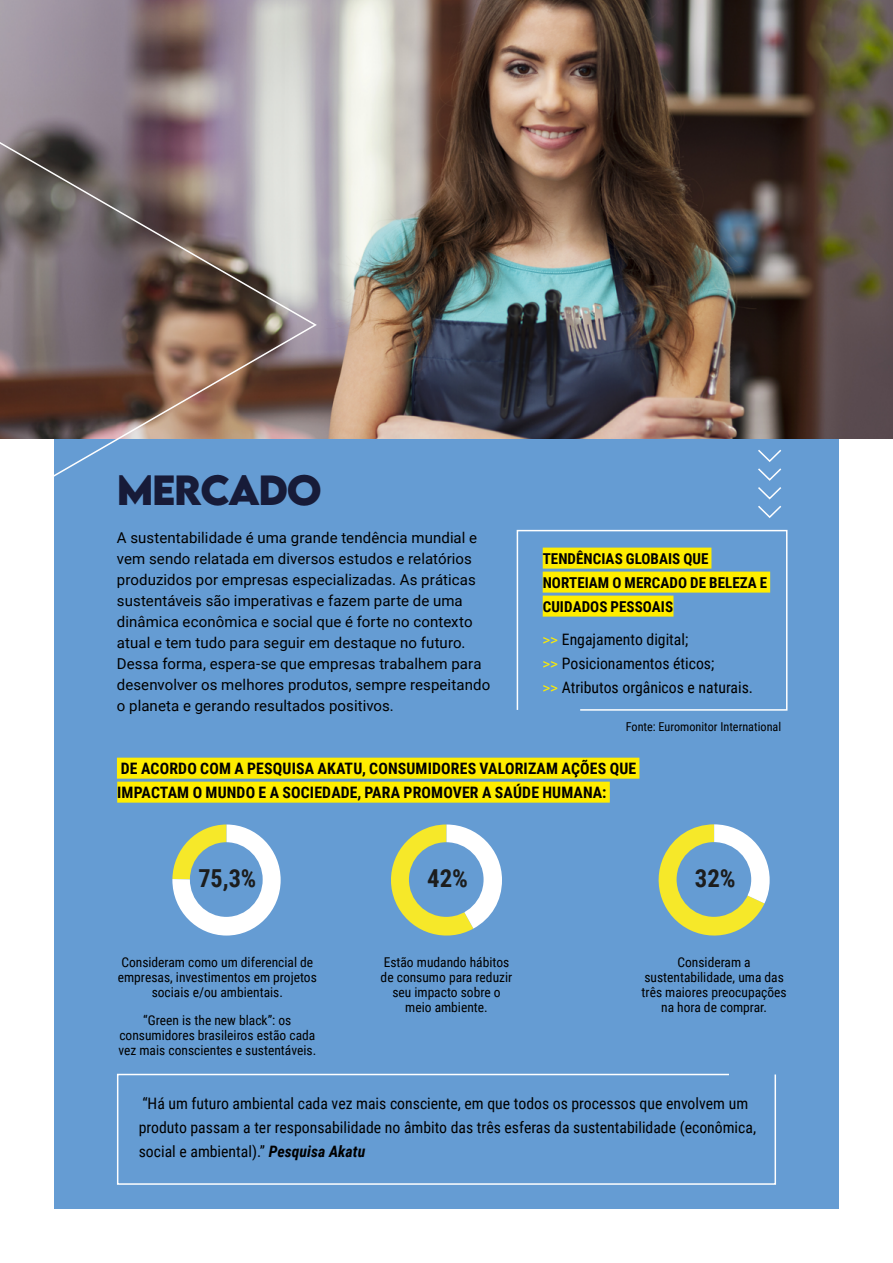
<style>
.page{position:relative;width:893px;height:1263px;background:#fff}
.page>*{position:absolute;margin:0;border:0;box-sizing:border-box;transform-origin:0 0}
.t1{font:700 37.5px "LEMONMILK";letter-spacing:-.04em;color:#171b38}
.t2{font:700 24.75px "Roboto Condensed";color:#1c1d1d}
.t3{font:15.75px/24px "Roboto Condensed";color:#000}
.t4{font:700 15.75px/24px "Roboto Condensed";letter-spacing:.01em;color:#000}
.t5{font:15px/21px "Roboto";letter-spacing:.005em;color:#000}
.t6{font:700 15px/24px "Roboto Condensed";letter-spacing:.005em;color:#000}
.t7{font:13.5px/15px "Roboto Condensed";color:#000;text-align:center}
.t8{font:12.15px "Roboto Condensed";color:#000}
.s1{font-family:"Roboto";font-size:15px;color:#ffed00}
.s2{font-weight:700;font-style:italic}
</style>
<div class="page">
<div style="left:54px;top:438px;width:785px;height:771px;background:#659cd3"></div>
<img style="left:317px;top:0;width:576px;height:438px">
<img style="left:0;top:0;width:317px;height:477px">
<div style="left:117px;top:758px;width:522px;height:21px;background:#ffed00"></div>
<div style="left:117px;top:782px;width:493px;height:21px;background:#ffed00"></div>
<svg style="left:516px;top:529px;width:272px;height:182px"></svg>
<div style="left:543px;top:548px;width:168px;height:21px;background:#ffed00"></div>
<div style="left:543px;top:572px;width:227px;height:21px;background:#ffed00"></div>
<div style="left:543px;top:596px;width:130px;height:21px;background:#ffed00"></div>
<svg style="left:117px;top:1073px;width:659px;height:112px"></svg>
<svg style="left:172px;top:824px;width:109px;height:111px"></svg>
<div style="left:190px;top:842px;width:73px;height:75px;background:#659cd3;border-radius:50%"></div>
<svg style="left:391px;top:824px;width:111px;height:112px"></svg>
<div style="left:409px;top:842px;width:75px;height:75px;background:#659cd3;border-radius:50%"></div>
<svg style="left:658px;top:824px;width:112px;height:112px"></svg>
<div style="left:677px;top:842px;width:74px;height:75px;background:#659cd3;border-radius:50%"></div>
<svg style="left:758px;top:449px;width:24px;height:69px"></svg>
<h1 class="t1" style="left:117px;top:464px;width:206px">MERCADO</h1>
<p class="t5" style="left:117px;top:526px;width:375px">A sustentabilidade é uma grande tendência mundial e vem sendo relatada em diversos estudos e relatórios produzidos por empresas especializadas. As práticas sustentáveis são imperativas e fazem parte de uma dinâmica econômica e social que é forte no contexto atual e tem tudo para seguir em destaque no futuro.<br>Dessa forma, espera-se que empresas trabalhem para desenvolver os melhores produtos, sempre respeitando o planeta e gerando resultados positivos.</p>
<p class="t6" style="left:543px;top:546px;width:226px">TENDÊNCIAS GLOBAIS QUE<br>NORTEIAM O MERCADO DE BELEZA E<br>CUIDADOS PESSOAIS</p>
<p class="t3" style="left:542px;top:627px;width:212px"><span class="s1">&gt;&gt;</span> Engajamento digital;<br><span class="s1">&gt;&gt;</span> Posicionamentos éticos;<br><span class="s1">&gt;&gt;</span> Atributos orgânicos e naturais.</p>
<p class="t8" style="left:626px;top:718px;width:157px">Fonte: Euromonitor International</p>
<p class="t4" style="left:117px;top:756px;width:520px">DE ACORDO COM A PESQUISA AKATU, CONSUMIDORES VALORIZAM AÇÕES QUE<br>IMPACTAM O MUNDO E A SOCIEDADE, PARA PROMOVER A SAÚDE HUMANA:</p>
<h2 class="t2" style="left:198px;top:861px;width:60px">75,3%</h2>
<h2 class="t2" style="left:427px;top:861px;width:42px">42%</h2>
<h2 class="t2" style="left:695px;top:861px;width:42px">32%</h2>
<p class="t7" style="left:118px;top:954px;width:201px">Consideram como um diferencial de empresas, investimentos em projetos sociais e/ou ambientais.</p>
<p class="t7" style="left:118px;top:1012px;width:199px">“Green is the new black”: os consumidores brasileiros estão cada vez mais conscientes e sustentáveis.</p>
<p class="t7" style="left:381px;top:954px;width:133px">Estão mudando hábitos de consumo para reduzir seu impacto sobre o meio ambiente.</p>
<p class="t7" style="left:642px;top:954px;width:147px">Consideram a sustentabilidade, uma das três maiores preocupações na hora de comprar.</p>
<p class="t3" style="left:139px;top:1090px;width:619px">“Há um futuro ambiental cada vez mais consciente, em que todos os processos que envolvem um produto passam a ter responsabilidade no âmbito das três esferas da sustentabilidade (econômica, social e ambiental).” <span class="s2">Pesquisa Akatu</span></p>
</div>
